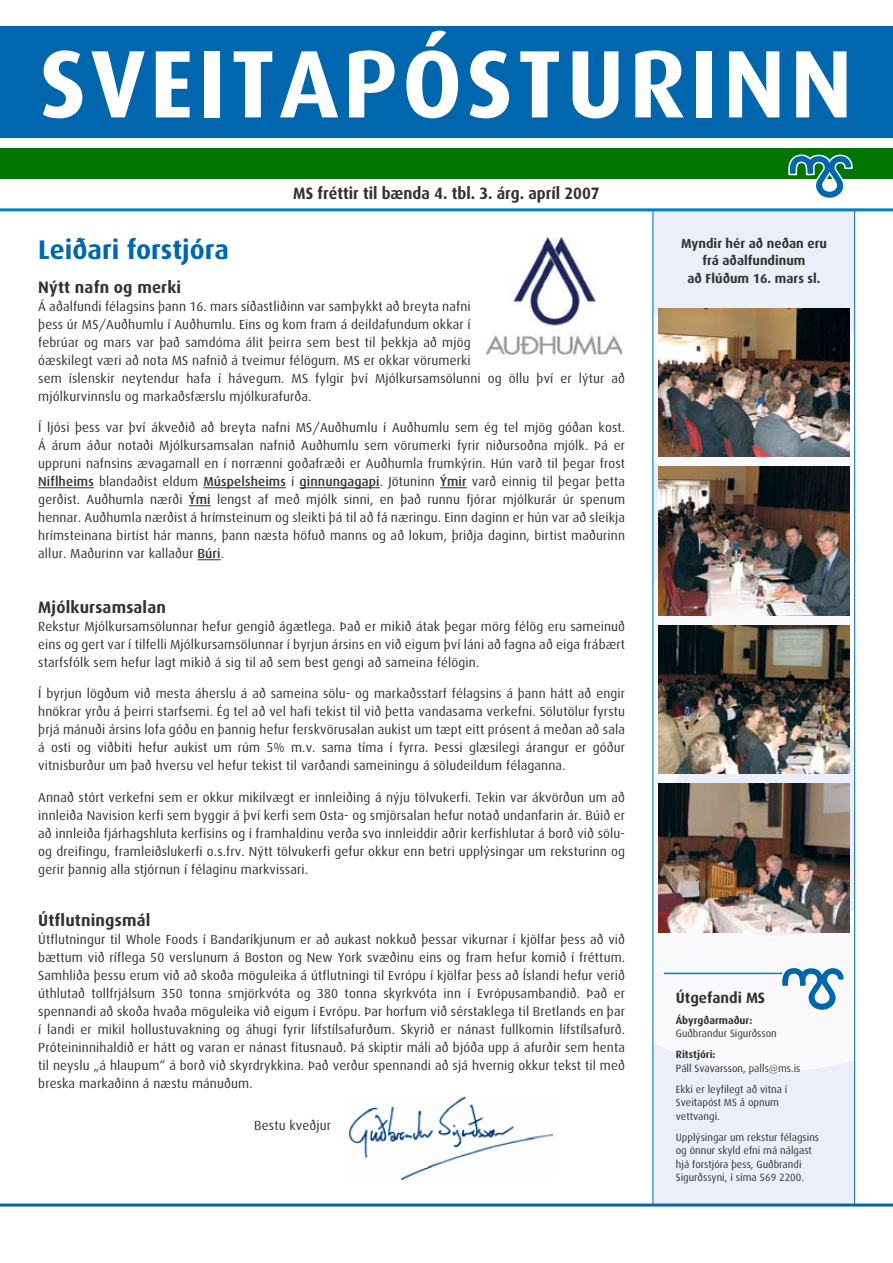
<style>
.page{position:relative;width:893px;height:1263px;background:#fff}
.page>*{position:absolute;margin:0;border:0;box-sizing:border-box;transform-origin:0 0}
.t1{font:700 96px "Dax";letter-spacing:.045em;color:#fff}
.t2{font:700 27px "Dax";color:#0066ad}
.t3{font:700 16.5px "Dax";letter-spacing:.01em;color:#323232}
.t4{font:700 16.5px "Dax";letter-spacing:.01em;color:#323232;scale:.95 1}
.t5{font:700 15px "Dax";color:#323232}
.t6{font:13.2px/18px "Dax";letter-spacing:.01em;color:#323232;text-align:justify}
.t7{font:700 13.2px/17.4px "Dax";color:#323232;text-align:center}
.t8{font:10.5px/13.5px "Dax";color:#323232}
.t9{font:700 10.5px "Dax";color:#323232}
.s1{font-weight:500}
</style>
<div class="page">
<div style="left:653px;top:210px;width:202px;height:995px;background:#ebeff9"></div>
<svg style="left:655px;top:308px;width:198px;height:764px"></svg>
<div style="left:653px;top:210px;width:202px;height:995px;border:1px solid #0066ad"></div>
<div style="left:0;top:148px;width:893px;height:31px;background:#007600"></div>
<hr style="left:38px;top:487px;width:56px;height:1px;background:#323232">
<hr style="left:203px;top:487px;width:83px;height:1px;background:#323232">
<hr style="left:300px;top:487px;width:80px;height:1px;background:#323232">
<svg style="left:440px;top:487px;width:27px;height:1px"></svg>
<svg style="left:189px;top:505px;width:22px;height:1px"></svg>
<svg style="left:197px;top:559px;width:24px;height:1px"></svg>
<hr style="left:664px;top:973px;width:172px;height:1px;background:#0083c1">
<hr style="left:0;top:208px;width:893px;height:3px;background:#0083c1">
<div style="left:0;top:26px;width:893px;height:111px;background:#0066ad"></div>
<svg style="left:788px;top:154px;width:65px;height:44px"></svg>
<svg style="left:780px;top:965px;width:66px;height:49px"></svg>
<hr style="left:0;top:1203px;width:893px;height:3px;background:#0066ad">
<img style="left:485px;top:237px;width:136px;height:120px">
<img style="left:349px;top:1096px;width:204px;height:83px">
<img style="left:659px;top:308px;width:191px;height:149px">
<img style="left:659px;top:467px;width:191px;height:148px">
<img style="left:659px;top:625px;width:191px;height:149px">
<img style="left:659px;top:784px;width:191px;height:148px">
<h1 class="t1" style="left:40px;top:30px;width:814px">SVEITAPÓSTURINN</h1>
<p class="t4" style="left:293px;top:184px;width:324px">MS fréttir til bænda 4. tbl. 3. árg. apríl 2007</p>
<h2 class="t2" style="left:38px;top:235px;width:192px">Leiðari forstjóra</h2>
<p class="t3" style="left:38px;top:278px;width:144px">Nýtt nafn og merki</p>
<p class="t6" style="left:38px;top:297px;width:588px;text-align:left">Á aðalfundi félagsins þann 16. mars síðastliðinn var samþykkt að breyta nafni<br>þess úr MS/Auðhumlu í Auðhumlu. Eins og kom fram á deildafundum okkar í<br>febrúar og mars var það samdóma álit þeirra sem best til þekkja að mjög<br>óæskilegt væri að nota MS nafnið á tveimur félögum. MS er okkar vörumerki<br>sem íslenskir neytendur hafa í hávegum. MS fylgir því Mjólkursamsölunni og öllu því er lýtur að mjólkurvinnslu og markaðsfærslu mjólkurafurða.</p>
<p class="t6" style="left:38px;top:419px;width:588px">Í ljósi þess var því ákveðið að breyta nafni MS/Auðhumlu í Auðhumlu sem ég tel mjög góðan kost.<br>Á árum áður notaði Mjólkursamsalan nafnið Auðhumlu sem vörumerki fyrir niðursoðna mjólk. Þá er uppruni nafnsins ævagamall en í norrænni goðafræði er Auðhumla frumkýrin. Hún varð til þegar frost <span class="s1">Niflheims</span> blandaðist eldum <span class="s1">Múspelsheims</span> í <span class="s1">ginnungagapi</span>. Jötuninn <span class="s1">Ýmir</span> varð einnig til þegar þetta gerðist. Auðhumla nærði <span class="s1">Ými</span> lengst af með mjólk sinni, en það runnu fjórar mjólkurár úr spenum hennar. Auðhumla nærðist á hrímsteinum og sleikti þá til að fá næringu. Einn daginn er hún var að sleikja hrímsteinana birtist hár manns, þann næsta höfuð manns og að lokum, þriðja daginn, birtist maðurinn allur. Maðurinn var kallaður <span class="s1">Búri</span>.</p>
<p class="t3" style="left:38px;top:598px;width:129px">Mjólkursamsalan</p>
<p class="t6" style="left:38px;top:617px;width:588px">Rekstur Mjólkursamsölunnar hefur gengið ágætlega. Það er mikið átak þegar mörg félög eru sameinuð eins og gert var í tilfelli Mjólkursamsölunnar í byrjun ársins en við eigum því láni að fagna að eiga frábært starfsfólk sem hefur lagt mikið á sig til að sem best gengi að sameina félögin.</p>
<p class="t6" style="left:38px;top:685px;width:588px">Í byrjun lögðum við mesta áherslu á að sameina sölu- og markaðsstarf félagsins á þann hátt að engir hnökrar yrðu á þeirri starfsemi. Ég tel að vel hafi tekist til við þetta vandasama verkefni. Sölutölur fyrstu þrjá mánuði ársins lofa góðu en þannig hefur ferskvörusalan aukist um tæpt eitt prósent á meðan að sala á osti og viðbiti hefur aukist um rúm 5% m.v. sama tíma í fyrra. Þessi glæsilegi árangur er góður vitnisburður um það hversu vel hefur tekist til varðandi sameiningu á söludeildum félaganna.</p>
<p class="t6" style="left:38px;top:788px;width:588px">Annað stórt verkefni sem er okkur mikilvægt er innleiðing á nýju tölvukerfi. Tekin var ákvörðun um að innleiða Navision kerfi sem byggir á því kerfi sem Osta- og smjörsalan hefur notað undanfarin ár. Búið er að innleiða fjárhagshluta kerfisins og í framhaldinu verða svo innleiddir aðrir kerfishlutar á borð við sölu&shy;og dreifingu, framleiðslukerfi o.s.frv. Nýtt tölvukerfi gefur okkur enn betri upplýsingar um reksturinn og gerir þannig alla stjórnun í félaginu markvissari.</p>
<p class="t3" style="left:38px;top:911px;width:114px">Útflutningsmál</p>
<p class="t6" style="left:38px;top:930px;width:588px">Útflutningur til Whole Foods í Bandaríkjunum er að aukast nokkuð þessar vikurnar í kjölfar þess að við bættum við ríflega 50 verslunum á Boston og New York svæðinu eins og fram hefur komið í fréttum.<br>Samhliða þessu erum við að skoða möguleika á útflutningi til Evrópu í kjölfar þess að Íslandi hefur verið úthlutað tollfrjálsum 350 tonna smjörkvóta og 380 tonna skyrkvóta inn í Evrópusambandið. Það er spennandi að skoða hvaða möguleika við eigum í Evrópu. Þar horfum við sérstaklega til Bretlands en þar í landi er mikil hollustuvakning og áhugi fyrir lífstílsafurðum. Skyrið er nánast fullkomin lífstílsafurð.<br>Próteininnihaldið er hátt og varan er nánast fitusnauð. Þá skiptir máli að bjóða upp á afurðir sem henta til neyslu „á hlaupum“ á borð við skyrdrykkina. Það verður spennandi að sjá hvernig okkur tekst til með breska markaðinn á næstu mánuðum.</p>
<p class="t6" style="left:254px;top:1116px;width:78px">Bestu kveðjur</p>
<p class="t7" style="left:681px;top:235px;width:147px">Myndir hér að neðan eru frá aðalfundinum<br>að Flúðum 16. mars sl.</p>
<p class="t5" style="left:676px;top:989px;width:91px">Útgefandi MS</p>
<p class="t9" style="left:676px;top:1014px;width:78px">Ábyrg›arma›ur:</p>
<p class="t8" style="left:676px;top:1027px;width:103px">Gu›brandur Sigur›sson</p>
<p class="t9" style="left:676px;top:1049px;width:41px">Ritstjóri:</p>
<p class="t8" style="left:676px;top:1058px;width:126px;line-height:21px">Páll Svavarsson, palls@ms.is<br>Ekki er leyfilegt a› vitna í</p>
<p class="t8" style="left:676px;top:1096px;width:105px">Sveitapóst MS á opnum vettvangi.</p>
<p class="t8" style="left:676px;top:1130px;width:145px">Uppl‡singar um rekstur félagsins og önnur skyld efni má nálgast hjá forstjóra þess, Gu›brandi<br>Sigur›ssyni, í síma 569 2200.</p>
</div>
